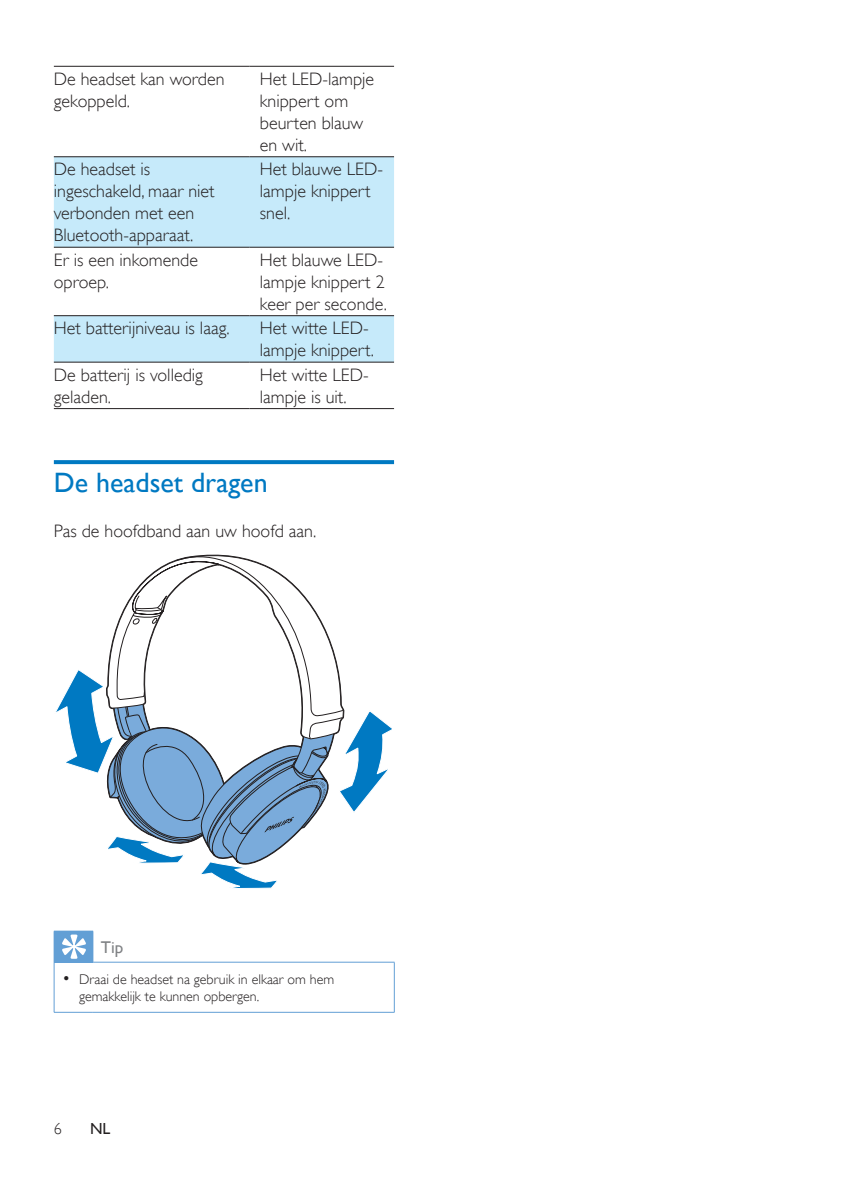
<style>
.page{position:relative;width:842px;height:1191px;background:#fff}
.page>*{position:absolute;margin:0;border:0;box-sizing:border-box;transform-origin:0 0}
.t1{font:28px "Gill Sans Alt One WGL";color:#0079c2}
.t2{font:18px/22px "Gill Sans Alt One WGL Light";color:#231f20}
.t3{font:17px "Gill Sans Alt One WGL";color:#808285}
.t4{font:16px "Gill Sans Alt One WGL";color:#231f20}
.t5{font:16px "Gill Sans Alt One WGL Light";color:#231f20}
.t6{font:14px/17px "Gill Sans Alt One WGL Light";color:#231f20}
.s1{font-size:17px}
</style>
<div class="page">
<svg style="left:54px;top:460px;width:340px;height:4px"></svg>
<svg style="left:54px;top:157px;width:340px;height:205px;fill:#c6eafa"></svg>
<hr style="left:54px;top:66px;width:196px;height:1px;background:#231f20">
<hr style="left:250px;top:66px;width:144px;height:1px;background:#231f20">
<hr style="left:54px;top:156px;width:196px;height:1px;background:#231f20">
<hr style="left:250px;top:156px;width:144px;height:1px;background:#231f20">
<hr style="left:54px;top:247px;width:196px;height:1px;background:#231f20">
<hr style="left:250px;top:247px;width:144px;height:1px;background:#231f20">
<hr style="left:54px;top:315px;width:196px;height:1px;background:#231f20">
<hr style="left:250px;top:315px;width:144px;height:1px;background:#231f20">
<hr style="left:54px;top:362px;width:196px;height:1px;background:#231f20">
<hr style="left:250px;top:362px;width:144px;height:1px;background:#231f20">
<hr style="left:54px;top:408px;width:196px;height:1px;background:#231f20">
<hr style="left:250px;top:408px;width:144px;height:1px;background:#231f20">
<div style="left:54px;top:931px;width:39px;height:31px;background:#629fd5"></div>
<hr style="left:54px;top:962px;width:1px;height:50px;background:#629fd5">
<hr style="left:394px;top:962px;width:1px;height:50px;background:#629fd5">
<hr style="left:54px;top:1012px;width:39px;height:1px;background:#629fd5">
<hr style="left:93px;top:1012px;width:302px;height:1px;background:#629fd5">
<hr style="left:54px;top:930px;width:39px;height:1px;background:#629fd5">
<hr style="left:93px;top:931px;width:1px;height:31px;background:#629fd5">
<hr style="left:93px;top:961px;width:302px;height:1px;background:#629fd5">
<svg style="left:62px;top:934px;width:24px;height:24px"></svg>
<svg style="left:116px;top:554px;width:222px;height:114px"></svg>
<svg style="left:55px;top:668px;width:337px;height:221px"></svg>
<p class="t2" style="left:54px;top:69px;width:172px">De headset kan worden gekoppeld.</p>
<p class="t2" style="left:260px;top:69px;width:116px">Het LED-lampje knippert om beurten blauw en wit.</p>
<p class="t2" style="left:54px;top:159px;width:162px">De headset is ingeschakeld, maar niet verbonden met een<br>Bluetooth-apparaat.</p>
<p class="t2" style="left:260px;top:159px;width:125px">Het blauwe LED&shy;lampje knippert snel.</p>
<p class="t2" style="left:54px;top:250px;width:146px">Er is een inkomende oproep.</p>
<p class="t2" style="left:260px;top:250px;width:129px">Het blauwe LED&shy;lampje knippert 2 keer per seconde.</p>
<p class="t2" style="left:54px;top:318px;width:177px">Het batterijniveau is laag.</p>
<p class="t2" style="left:260px;top:318px;width:116px">Het witte LED&shy;lampje knippert.</p>
<p class="t2" style="left:54px;top:365px;width:151px">De batterij is volledig geladen.</p>
<p class="t2" style="left:260px;top:365px;width:110px">Het witte LED&shy;lampje is uit.</p>
<h1 class="t1" style="left:54px;top:471px;width:215px">De headset dragen</h1>
<p class="t2" style="left:54px;top:521px;width:264px">Pas de hoofdband aan uw hoofd aan.</p>
<p class="t3" style="left:101px;top:939px;width:24px">Tip</p>
<p class="t6" style="left:79px;top:971px;width:257px;text-indent:-17px"><span class="s1">•</span> Draai de headset na gebruik in elkaar om hem gemakkelijk te kunnen opbergen.</p>
<p class="t5" style="left:54px;top:1122px;width:9px">6</p>
<p class="t4" style="left:90px;top:1122px;width:22px">NL</p>
</div>
